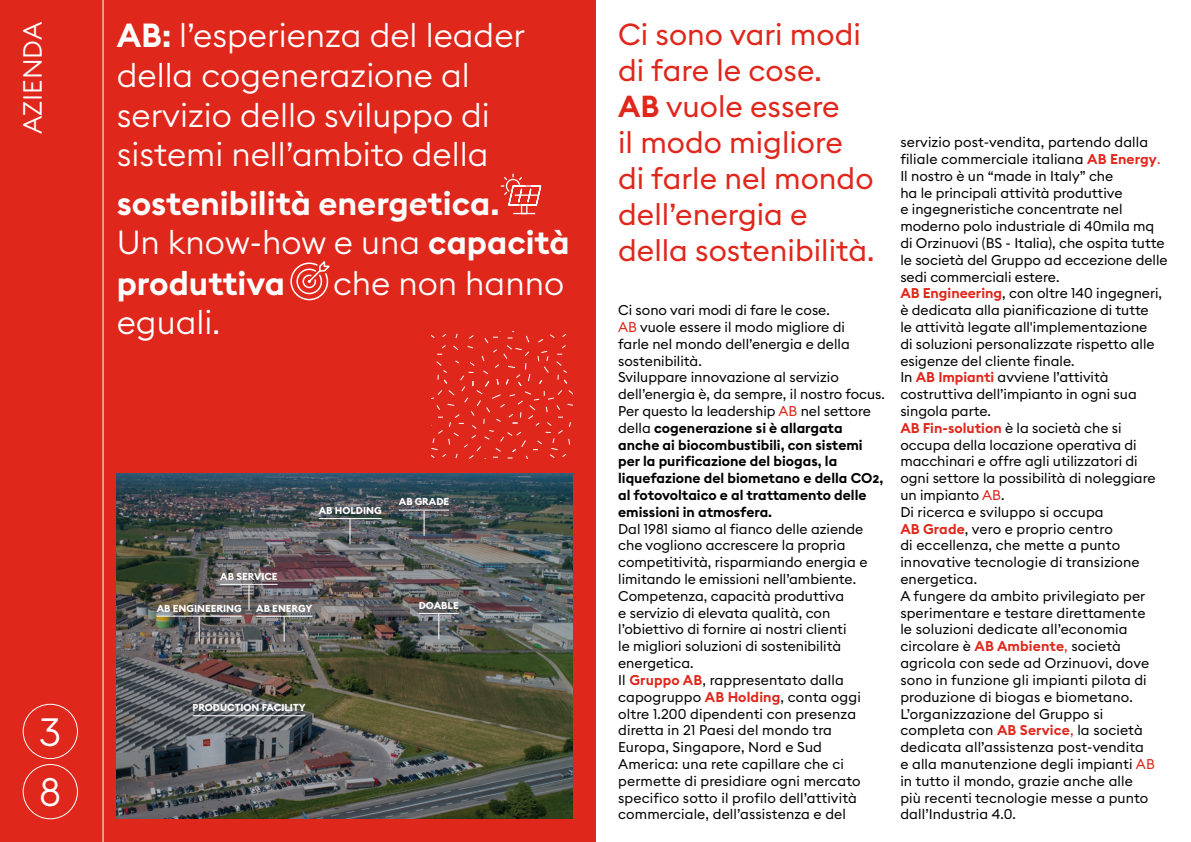
<style>
.page{position:relative;width:1191px;height:842px;background:#fff}
.page>*{position:absolute;margin:0;border:0;box-sizing:border-box;transform-origin:0 0}
.t1{font:300 39px/60.2px "Euclid Square";color:#fff}
.t2{font:300 33px/39.6px "Euclid Square";color:#fff}
.t3{font:600 33px/39.9px "Euclid Square";color:#fff}
.t4{font:30px/36px "Euclid Square";color:#df271c}
.t5{font:300 26px "Euclid Square";color:#fff}
.t6{font:14px/16.8px "Euclid Square";color:#000}
.t7{font:700 10px "Euclid Square";color:#fff}
.s1{font-weight:600}
.s2{font-weight:300}
.s3{color:#df271c}
.s4{font-weight:600;color:#df271c}
</style>
<div class="page">
<div style="left:0;top:0;width:595px;height:842px;background:#df271c"></div>
<img style="left:117px;top:473px;width:456px;height:345px">
<hr style="left:103px;top:0;width:1px;height:842px;background:#fff">
<svg style="left:431px;top:331px;width:142px;height:128px"></svg>
<div style="left:23px;top:704px;width:55px;height:55px;border:1px solid #fff;border-radius:50%"></div>
<div style="left:23px;top:764px;width:55px;height:55px;border:1px solid #fff;border-radius:50%"></div>
<hr style="left:193px;top:715px;width:112px;height:1px;background:#fff">
<hr style="left:256px;top:616px;width:56px;height:1px;background:#fff">
<svg style="left:284px;top:616px;width:1px;height:25px"></svg>
<hr style="left:157px;top:616px;width:85px;height:1px;background:#fff">
<svg style="left:199px;top:616px;width:1px;height:25px"></svg>
<hr style="left:220px;top:584px;width:58px;height:1px;background:#fff">
<svg style="left:248px;top:585px;width:1px;height:25px"></svg>
<hr style="left:419px;top:613px;width:40px;height:1px;background:#fff">
<svg style="left:438px;top:614px;width:1px;height:25px"></svg>
<hr style="left:399px;top:510px;width:50px;height:1px;background:#fff">
<svg style="left:423px;top:511px;width:1px;height:25px"></svg>
<hr style="left:319px;top:518px;width:63px;height:1px;background:#fff">
<svg style="left:349px;top:519px;width:1px;height:25px"></svg>
<svg style="left:500px;top:173px;width:42px;height:42px"></svg>
<svg style="left:290px;top:261px;width:40px;height:40px"></svg>
<h3 class="t5" style="left:16px;top:134px;width:114px;rotate:-90deg">AZIENDA</h3>
<h1 class="t1" style="left:39px;top:701px;width:24px">3<br>8</h1>
<h2 class="t2" style="left:117px;top:16px;width:410px"><span class="s1">AB:</span> l’esperienza del leader della cogenerazione al servizio dello sviluppo di sistemi nell’ambito della</h2>
<h2 class="t3" style="left:117px;top:184px;width:454px">sostenibilità energetica.<br><span class="s2">Un know-how e una</span> capacità produttiva</h2>
<h2 class="t2" style="left:333px;top:263px;width:233px">che non hanno</h2>
<h2 class="t2" style="left:117px;top:302px;width:105px">eguali.</h2>
<p class="t7" style="left:319px;top:504px;width:64px">AB HOLDING</p>
<p class="t7" style="left:399px;top:495px;width:52px">AB GRADE</p>
<p class="t7" style="left:220px;top:570px;width:59px">AB SERVICE</p>
<p class="t7" style="left:157px;top:602px;width:87px">AB ENGINEERING</p>
<p class="t7" style="left:256px;top:602px;width:58px">AB ENERGY</p>
<p class="t7" style="left:419px;top:599px;width:41px">DOABLE</p>
<p class="t7" style="left:193px;top:701px;width:115px">PRODUCTION FACILITY</p>
<h3 class="t4" style="left:618px;top:16px;width:258px">Ci sono vari modi di fare le cose.<br><span class="s1">AB</span> vuole essere<br>il modo migliore di farle nel mondo dell’energia e della sostenibilità.</h3>
<p class="t6" style="left:618px;top:302px;width:268px">Ci sono vari modi di fare le cose.<br><span class="s3">AB</span> vuole essere il modo migliore di<br>farle nel mondo dell’energia e della sostenibilità.<br>Sviluppare innovazione al servizio dell’energia è, da sempre, il nostro focus.<br>Per questo la leadership <span class="s3">AB</span> nel settore della <span class="s1">cogenerazione si è allargata anche ai biocombustibili, con sistemi per la purificazione del biogas, la liquefazione del biometano e della CO2, al fotovoltaico e al trattamento delle emissioni in atmosfera.</span></p>
<p class="t6" style="left:618px;top:520px;width:251px">Dal 1981 siamo al fianco delle aziende che vogliono accrescere la propria competitività, risparmiando energia e limitando le emissioni nell’ambiente.<br>Competenza, capacità produttiva<br>e servizio di elevata qualità, con l’obiettivo di fornire ai nostri clienti<br>le migliori soluzioni di sostenibilità energetica.<br>Il <span class="s4">Gruppo AB</span>, rappresentato dalla capogruppo <span class="s4">AB Holding</span>, conta oggi oltre 1.200 dipendenti con presenza diretta in 21 Paesi del mondo tra Europa, Singapore, Nord e Sud America: una rete capillare che ci permette di presidiare ogni mercato specifico sotto il profilo dell’attività commerciale, dell’assistenza e del</p>
<p class="t6" style="left:900px;top:134px;width:269px">servizio post-vendita, partendo dalla filiale commerciale italiana <span class="s4">AB Energy</span><span class="s3">.<br></span>Il nostro è un “made in Italy” che<br>ha le principali attività produttive<br>e ingegneristiche concentrate nel moderno polo industriale di 40mila mq di Orzinuovi (BS - Italia), che ospita tutte le società del Gruppo ad eccezione delle sedi commerciali estere.<br><span class="s4">AB Engineering</span>, con oltre 140 ingegneri, è dedicata alla pianificazione di tutte<br>le attività legate all'implementazione<br>di soluzioni personalizzate rispetto alle esigenze del cliente finale.<br>In <span class="s4">AB Impianti</span> avviene l’attività costruttiva dell’impianto in ogni sua singola parte.<br><span class="s4">AB Fin-solution</span> è la società che si occupa della locazione operativa di macchinari e offre agli utilizzatori di ogni settore la possibilità di noleggiare un impianto <span class="s3">AB</span>.<br>Di ricerca e sviluppo si occupa<br><span class="s4">AB Grade</span>, vero e proprio centro<br>di eccellenza, che mette a punto innovative tecnologie di transizione energetica.<br>A fungere da ambito privilegiato per sperimentare e testare direttamente<br>le soluzioni dedicate all’economia circolare è <span class="s4">AB Ambiente</span><span class="s3">,</span> società agricola con sede ad Orzinuovi, dove sono in funzione gli impianti pilota di produzione di biogas e biometano.<br>L’organizzazione del Gruppo si completa con <span class="s4">AB Service</span><span class="s3">,</span> la società dedicata all’assistenza post-vendita<br>e alla manutenzione degli impianti <span class="s3">AB </span>in tutto il mondo, grazie anche alle<br>più recenti tecnologie messe a punto dall’Industria 4.0.</p>
</div>
